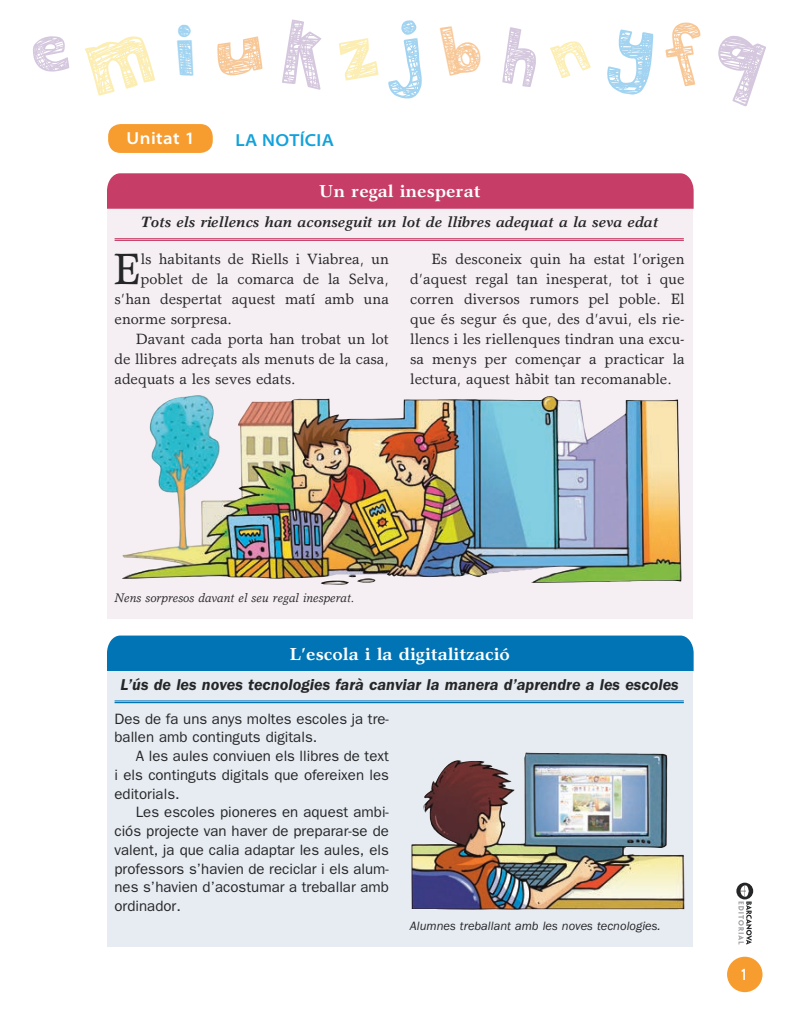
<style>
.page{position:relative;width:798px;height:1028px;background:#fff}
.page>*{position:absolute;margin:0;border:0;box-sizing:border-box;transform-origin:0 0}
.t1{font:44.12px "Garth Graphic Std";color:#252627}
.t2{font:700 17.5px "Garth Graphic Std";color:#fff}
.t3{font:600 semi-expanded 17.5px "Myriad Pro";letter-spacing:.015em;color:#14a1da}
.t4{font:600 semi-expanded 17.5px "Myriad Pro";letter-spacing:.025em;color:#fff}
.t5{font:italic 600 16.25px "ITC Franklin Gothic Std";color:#252627}
.t6{font:15px/20px "Garth Graphic Std";color:#252627;text-align:justify}
.t7{font:15px/18.8px "ITC Franklin Gothic Std";color:#252627;text-align:justify}
.t8{font:italic 700 15px "Garth Graphic Std";color:#252627}
.t9{font:700 15px "Heading Pro";color:#fff}
.t10{font:italic 12.5px "ITC Franklin Gothic Std";color:#252627}
.t11{font:italic 12.5px "Garth Graphic Std";color:#252627}
</style>
<div class="page">
<div style="left:107px;top:209px;width:585px;height:409px;background:#f5eef2"></div>
<div style="left:108px;top:124px;width:105px;height:29px;background:#f79c2e;border-radius:12px"></div>
<div style="left:107px;top:173px;width:586px;height:36px;background:#c63d67"></div>
<img style="left:122px;top:395px;width:559px;height:188px">
<hr style="left:114px;top:238px;width:569px;height:1px;background:#c63d67">
<hr style="left:114px;top:240px;width:569px;height:1px;background:#c63d67">
<div style="left:107px;top:671px;width:585px;height:275px;background:#e7ecf3"></div>
<div style="left:107px;top:635px;width:586px;height:36px;background:#0074b5"></div>
<hr style="left:114px;top:700px;width:569px;height:1px;background:#0074b5">
<hr style="left:114px;top:702px;width:569px;height:1px;background:#0074b5">
<img style="left:411px;top:752px;width:273px;height:157px">
<div style="left:726px;top:956px;width:36px;height:36px;background:#f79c2e;border-radius:50%"></div>
<svg style="left:736px;top:882px;width:16px;height:62px"></svg>
<p class="t4" style="left:126px;top:127px;width:70px">Unitat 1</p>
<p class="t3" style="left:235px;top:129px;width:100px">LA NOTÍCIA</p>
<p class="t2" style="left:319px;top:180px;width:163px">Un regal inesperat</p>
<p class="t8" style="left:141px;top:213px;width:519px">Tots els riellencs han aconseguit un lot de llibres adequat a la seva edat</p>
<h1 class="t1" style="left:113px;top:242px;width:29px">E</h1>
<p class="t6" style="left:141px;top:249px;width:249px">ls habitants de Riells i Viabrea, un</p>
<p class="t6" style="left:141px;top:269px;width:249px">poblet de la comarca de la Selva,</p>
<p class="t6" style="left:114px;top:289px;width:276px">s’han despertat aquest matí amb una</p>
<p class="t6" style="left:114px;top:309px;width:119px">enorme sorpresa.</p>
<p class="t6" style="left:136px;top:329px;width:254px">Davant cada porta han trobat un lot</p>
<p class="t6" style="left:114px;top:349px;width:276px">de llibres adreçats als menuts de la casa,</p>
<p class="t6" style="left:114px;top:369px;width:182px">adequats a les seves edats.</p>
<p class="t6" style="left:410px;top:249px;width:276px;text-indent:21px">Es desconeix quin ha estat l’origen d’aquest regal tan inesperat, tot i que corren diversos rumors pel poble. El que és segur és que, des d’avui, els rie&shy;llencs i les riellenques tindran una excu&shy;sa menys per començar a practicar la lectura, aquest hàbit tan recomanable.</p>
<p class="t11" style="left:114px;top:590px;width:241px">Nens sorpresos davant el seu regal inesperat.</p>
<p class="t2" style="left:289px;top:643px;width:222px">L’escola i la digitalització</p>
<p class="t5" style="left:120px;top:675px;width:559px">L’ús de les noves tecnologies farà canviar la manera d’aprendre a les escoles</p>
<p class="t7" style="left:114px;top:709px;width:276px">Des de fa uns anys moltes escoles ja tre&shy;ballen amb continguts digitals.</p>
<p class="t7" style="left:114px;top:746px;width:276px;text-indent:21px">A les aules conviuen els llibres de text i els continguts digitals que ofereixen les editorials.</p>
<p class="t7" style="left:114px;top:803px;width:276px;text-indent:21px">Les escoles pioneres en aquest ambi&shy;ciós projecte van haver de preparar-se de valent, ja que calia adaptar les aules, els professors s’havien de reciclar i els alum&shy;nes s’havien d’acostumar a treballar amb ordinador.</p>
<p class="t10" style="left:409px;top:918px;width:252px">Alumnes treballant amb les noves tecnologies.</p>
<p class="t9" style="left:741px;top:965px;width:6px">1</p>
</div>
